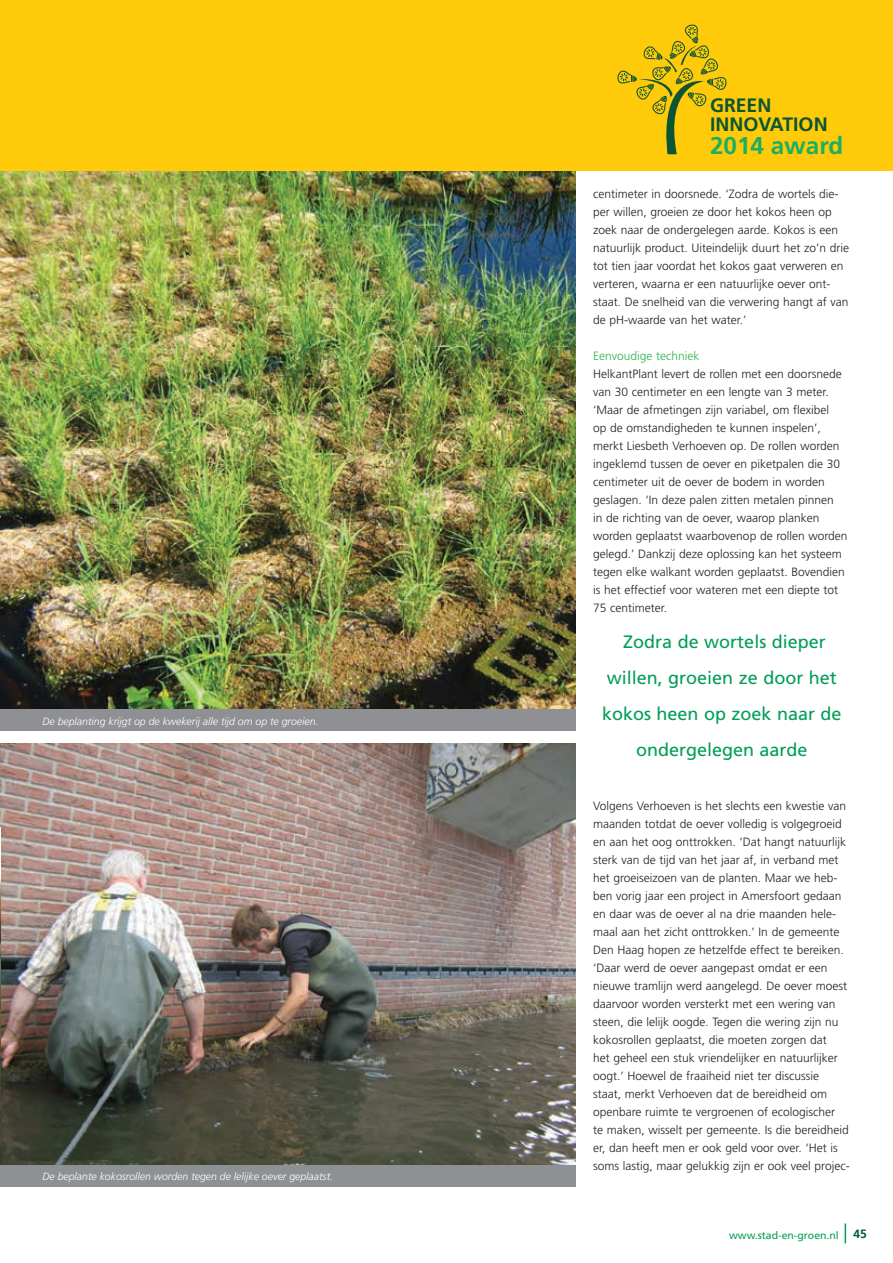
<style>
.page{position:relative;width:893px;height:1263px;background:#fff}
.page>*{position:absolute;margin:0;border:0;box-sizing:border-box;transform-origin:0 0}
.t1{font:700 24.3px "Frutiger";color:#1fae5e}
.t2{font:700 19.35px/19.5px "Frutiger";color:#0c5532}
.t3{font:18px/36px "Frutiger";color:#009e57;text-align:center}
.t4{font:300 12px/18px "Frutiger";color:#231f20}
.t5{font:300 12px "Frutiger";color:#30b24a}
.t6{font:italic 300 10.5px "Frutiger";color:#fff}
.t7{font:10.5px "Frutiger";color:#009e57}
.s1{font-weight:700;font-size:12px;color:#005840}
</style>
<div class="page">
<svg style="left:845px;top:1223px;width:1px;height:20px"></svg>
<img style="left:0;top:744px;width:575px;height:421px">
<img style="left:0;top:171px;width:575px;height:539px">
<img style="left:0;top:827px;width:1px;height:338px">
<div style="left:0;top:1165px;width:575px;height:21px;background:#8e9093"></div>
<div style="left:0;top:710px;width:575px;height:21px;background:#8e9093"></div>
<div style="left:0;top:0;width:893px;height:171px;background:#feca0a"></div>
<svg style="left:617px;top:24px;width:110px;height:130px"></svg>
<p class="t6" style="left:43px;top:715px;width:277px">De beplanting krijgt op de kwekerij alle tijd om op te groeien.</p>
<p class="t6" style="left:43px;top:1170px;width:292px">De beplante kokosrollen worden tegen de lelijke oever geplaatst.</p>
<h2 class="t2" style="left:710px;top:95px;width:119px">GREEN<br>INNOVATION</h2>
<h1 class="t1" style="left:710px;top:131px;width:135px">2014 award</h1>
<p class="t4" style="left:593px;top:185px;width:257px">centimeter in doorsnede. ‘Zodra de wortels die&shy;per willen, groeien ze door het kokos heen op zoek naar de ondergelegen aarde. Kokos is een natuurlijk product. Uiteindelijk duurt het zo’n drie tot tien jaar voordat het kokos gaat verweren en verteren, waarna er een natuurlijke oever ont&shy;staat. De snelheid van die verwering hangt af van de pH-waarde van het water.’</p>
<p class="t5" style="left:593px;top:349px;width:108px">Eenvoudige techniek</p>
<p class="t4" style="left:593px;top:365px;width:256px">HelkantPlant levert de rollen met een doorsnede van 30 centimeter en een lengte van 3 meter. ‘Maar de afmetingen zijn variabel, om flexibel<br>op de omstandigheden te kunnen inspelen’, merkt Liesbeth Verhoeven op. De rollen worden ingeklemd tussen de oever en piketpalen die 30 centimeter uit de oever de bodem in worden geslagen. ‘In deze palen zitten metalen pinnen<br>in de richting van de oever, waarop planken worden geplaatst waarbovenop de rollen worden gelegd.’ Dankzij deze oplossing kan het systeem tegen elke walkant worden geplaatst. Bovendien is het effectief voor wateren met een diepte tot 75 centimeter.</p>
<h3 class="t3" style="left:602px;top:624px;width:241px">Zodra de wortels dieper willen, groeien ze door het kokos heen op zoek naar de ondergelegen aarde</h3>
<p class="t4" style="left:593px;top:797px;width:258px">Volgens Verhoeven is het slechts een kwestie van maanden totdat de oever volledig is volgegroeid en aan het oog onttrokken. ‘Dat hangt natuurlijk sterk van de tijd van het jaar af, in verband met het groeiseizoen van de planten. Maar we heb&shy;ben vorig jaar een project in Amersfoort gedaan en daar was de oever al na drie maanden hele&shy;maal aan het zicht onttrokken.’ In de gemeente Den Haag hopen ze hetzelfde effect te bereiken. ‘Daar werd de oever aangepast omdat er een nieuwe tramlijn werd aangelegd. De oever moest daarvoor worden versterkt met een wering van steen, die lelijk oogde. Tegen die wering zijn nu kokosrollen geplaatst, die moeten zorgen dat<br>het geheel een stuk vriendelijker en natuurlijker oogt.’ Hoewel de fraaiheid niet ter discussie staat, merkt Verhoeven dat de bereidheid om openbare ruimte te vergroenen of ecologischer<br>te maken, wisselt per gemeente. Is die bereidheid er, dan heeft men er ook geld voor over. ‘Het is soms lastig, maar gelukkig zijn er ook veel projec-</p>
<p class="t7" style="left:729px;top:1229px;width:139px">www.stad-en-groen.nl <span class="s1">45</span></p>
</div>
